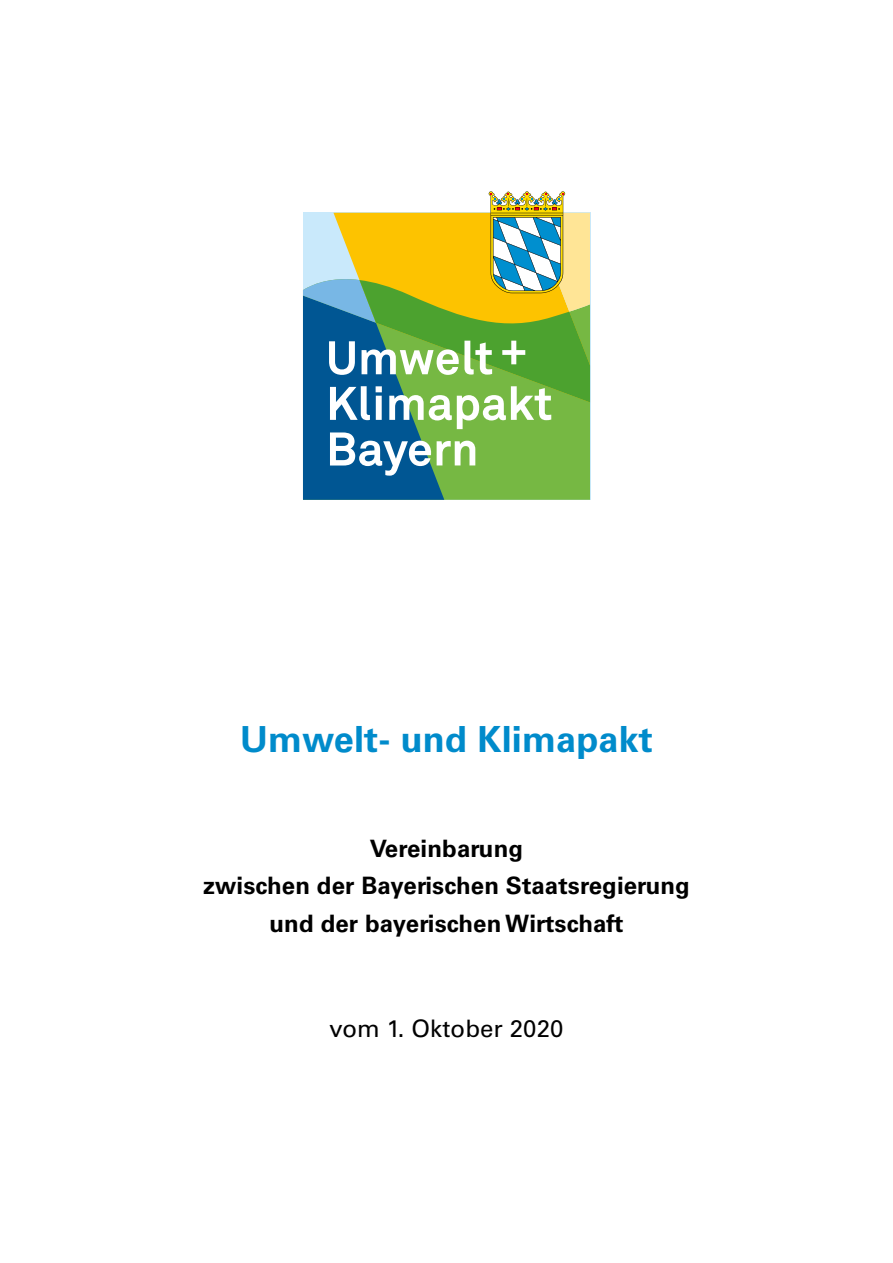
<style>
.page{position:relative;width:893px;height:1263px;background:#fff}
.page>*{position:absolute;margin:0;border:0;box-sizing:border-box;transform-origin:0 0}
.H_1{font:700 36px "Univers LT Pro 65";letter-spacing:.005em;color:#008bcb}
.H_1-2{font:700 24px/37.5px "Univers LT Pro 65";letter-spacing:.005em;color:#000;text-align:center}
.H_1-3{font:24px "Univers LT Pro 55 Roman";letter-spacing:.005em;color:#000}
</style>
<div class="page">
<svg style="left:303px;top:191px;width:287px;height:309px;background:#8bb071"></svg>
<p class="H_1" style="left:240px;top:713px;width:414px">Umwelt- und Klimapakt</p>
<p class="H_1-2" style="left:203px;top:828px;width:488px">Vereinbarung<br>zwischen der Bayerischen Staatsregierung und der bayerischen Wirtschaft</p>
<p class="H_1-3" style="left:329px;top:1011px;width:236px">vom 1. Oktober 2020</p>
</div>
